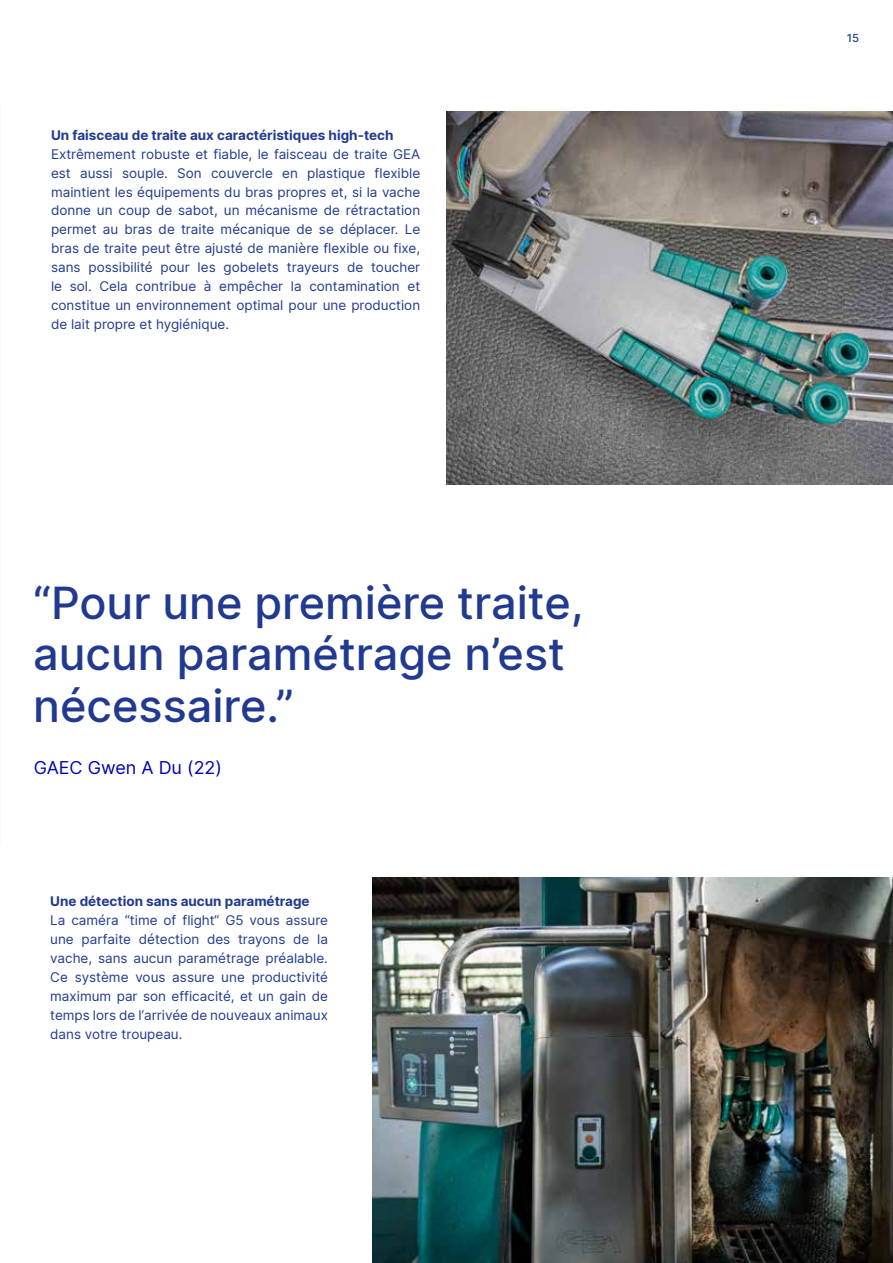
<style>
.page{position:relative;width:893px;height:1263px;background:#fff}
.page>*{position:absolute;margin:0;border:0;box-sizing:border-box;transform-origin:0 0}
.t1{font:500 45px/51.8px "Inter";color:#213a8f}
.t2{font:18px "Inter";color:#0303b8}
.t3{font:13.5px/18.9px "Inter";color:#213a8f;text-align:justify}
.t4{font:700 13.5px "Inter";color:#213a8f}
.t5{font:500 11.25px "Inter";color:#213a8f}
</style>
<div class="page">
<img style="left:446px;top:111px;width:447px;height:374px">
<img style="left:373px;top:877px;width:520px;height:386px">
<p class="t4" style="left:51px;top:125px;width:344px">Un faisceau de traite aux caractéristiques high-tech</p>
<p class="t3" style="left:51px;top:144px;width:371px">Extrêmement robuste et fiable, le faisceau de traite GEA est aussi souple. Son couvercle en plastique flexible maintient les équipements du bras propres et, si la vache donne un coup de sabot, un mécanisme de rétractation permet au bras de traite mécanique de se déplacer. Le bras de traite peut être ajusté de manière flexible ou fixe, sans possibilité pour les gobelets trayeurs de toucher le sol. Cela contribue à empêcher la contamination et constitue un environnement optimal pour une production de lait propre et hygiénique.</p>
<h1 class="t1" style="left:33px;top:575px;width:552px">“Pour une première traite, aucun paramétrage n’est nécessaire.”</h1>
<h2 class="t2" style="left:34px;top:754px;width:190px">GAEC Gwen A Du (22)</h2>
<p class="t4" style="left:50px;top:891px;width:261px">Une détection sans aucun paramétrage</p>
<p class="t3" style="left:50px;top:910px;width:279px">La caméra “time of flight“ G5 vous assure une parfaite détection des trayons de la vache, sans aucun paramétrage préalable.<br>Ce système vous assure une productivité maximum par son efficacité, et un gain de temps lors de l‘arrivée de nouveaux animaux dans votre troupeau.</p>
<p class="t5" style="left:847px;top:30px;width:14px">15</p>
</div>
